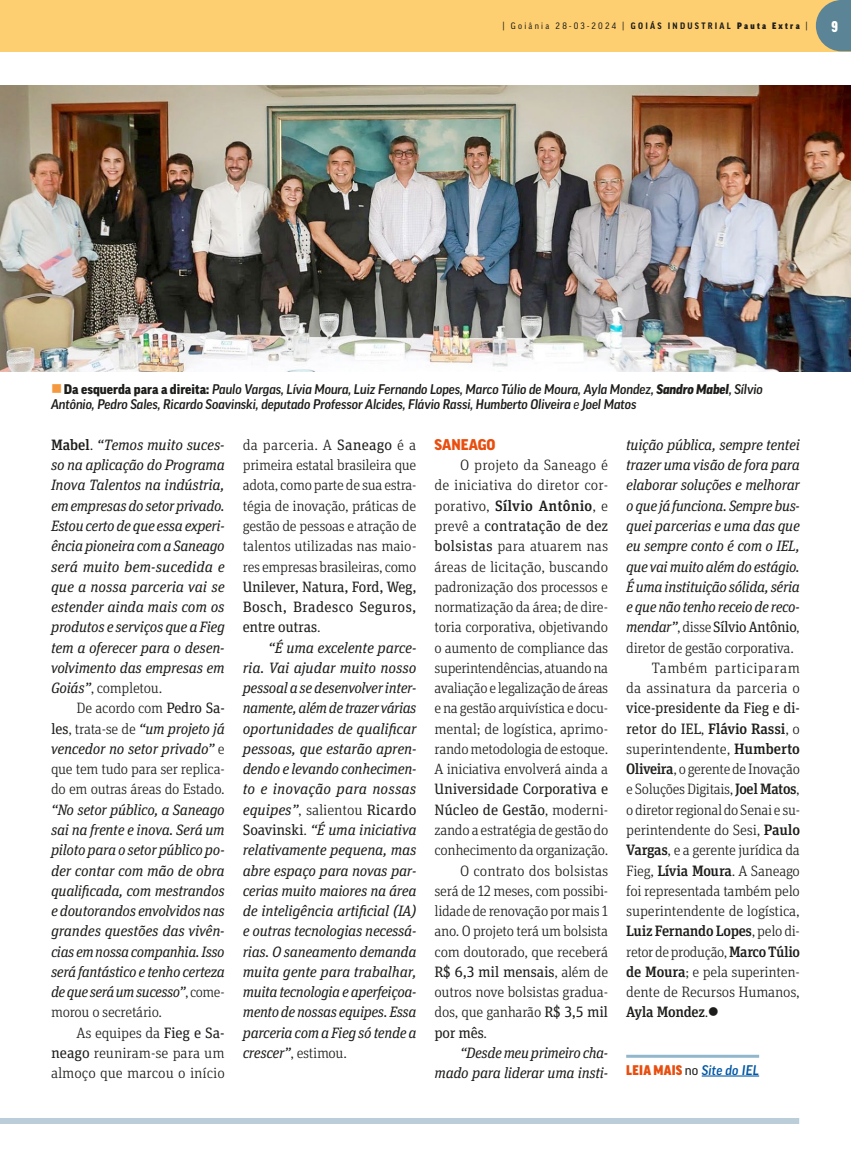
<style>
.page{position:relative;width:851px;height:1149px;background:#fff}
.page>*{position:absolute;margin:0;border:0;box-sizing:border-box;transform-origin:0 0}
.t1{font:300 15px/20.2px "Unit Slab Pro";letter-spacing:-.02em;color:#1d1d1b;text-align:justify}
.t2{font:italic 15px/20.2px "Unit Slab Pro";letter-spacing:-.025em;color:#1d1d1b;text-align:justify}
.t3{font:15px/20.2px "Unit Slab Pro";letter-spacing:-.02em;color:#1d1d1b;text-align:justify}
.t4{font:300 15px "Unit Slab Pro";letter-spacing:.005em;color:#1d1d1b}
.t5{font:300 15px "Unit Slab Pro";color:#1d1d1b}
.t6{font:300 15px "Unit Slab Pro";letter-spacing:.03em;color:#1d1d1b}
.t7{font:900 15px "Good Pro";color:#e84e0f}
.t8{font:900 condensed 15px "Good Pro";color:#fff}
.t9{font:italic 500 13.5px/15px "Good Pro";letter-spacing:-.01em;color:#1d1d1b}
.t10{font:italic 500 13.5px "Good Pro";letter-spacing:.01em;color:#0056a4}
.t11{font:9px "Good Pro Narr News";letter-spacing:.25em;color:#1d1d1b}
.s1{font-family:"Good Pro Narr";font-weight:700}
.s2{font-family:"Good Pro Narr Ultra"}
.s3{font-weight:900;font-style:normal}
.s4{font-weight:900}
.s5{font-family:"Good Pro News";font-weight:400}
.s6{font-weight:500;font-style:normal}
.s7{font-weight:300;font-style:normal}
.s8{font-weight:400}
.s9{font-weight:400;font-style:italic}
.s10{font-weight:300}
.s11{font-style:normal}
.s12{font-weight:500}
.s13{font-style:italic}
.s14{font-family:"Good Pro Narr Ultra";font-weight:400;font-style:normal;color:#e84e0f}
.s15{font-family:"Good Pro News";font-weight:400;font-style:normal;color:#1d1d1b}
</style>
<div class="page">
<div style="left:0;top:0;width:850px;height:51px;background:#fecf71"></div>
<div style="left:0;top:1117px;width:799px;height:6px;background:#bacdd8"></div>
<svg style="left:815px;top:0;width:35px;height:51px"></svg>
<img style="left:0;top:85px;width:850px;height:286px">
<hr style="left:626px;top:1054px;width:133px;height:3px;background:#91b7cc">
<hr style="left:701px;top:1075px;width:58px;height:1px;background:#0056a4">
<p class="t11" style="left:502px;top:21px;width:307px">| Goiânia 28-03-2024 | <span class="s1">GOIÁS INDUSTRIAL</span> <span class="s2">Pauta Extra</span> |</p>
<p class="t8" style="left:831px;top:18px;width:8px">9</p>
<p class="t9" style="left:51px;top:382px;width:713px;text-indent:13px"><span class="s3">Da esquerda para a direita:</span> Paulo Vargas, Lívia Moura, Luiz Fernando Lopes, Marco Túlio de Moura, Ayla Mondez, <span class="s4">Sandro Mabel</span>, Sílvio<br>Antônio, Pedro Sales, Ricardo Soavinski, deputado Professor Alcides, Flávio Rassi, Humberto Oliveira <span class="s5">e</span> Joel Matos</p>
<p class="t2" style="left:51px;top:434px;width:175px"><span class="s6">Mabel</span><span class="s7">.</span> “Temos muito suces&shy;so na aplicação do Programa Inova Talentos na indústria, em empresas do setor privado.<br>Estou certo de que essa experi&shy;ência pioneira com a Saneago será muito bem-sucedida e que a nossa parceria vai se estender ainda mais com os produtos e serviços que a Fieg tem a oferecer para o desen&shy;volvimento das empresas em Goiás”<span class="s7">, completou.</span></p>
<p class="t1" style="left:51px;top:697px;width:175px;text-indent:26px">De acordo com <span class="s8">Pedro Sa‑ les</span>, trata-se de <span class="s9">“um projeto já vencedor no setor privado”</span> e que tem tudo para ser replica&shy;do em outras áreas do Estado.</p>
<p class="t2" style="left:51px;top:798px;width:175px">“No setor público, a Saneago sai na frente e inova. Será um piloto para o setor público po&shy;der contar com mão de obra qualificada, com mestrandos e doutorandos envolvidos nas grandes questões das vivên&shy;cias em nossa companhia. Isso será fantástico e tenho certeza de que será um sucesso”<span class="s7">, come&shy;morou o secretário.</span></p>
<p class="t1" style="left:51px;top:1021px;width:175px;text-indent:26px">As equipes da <span class="s8">Fieg e Sa‑ neago</span> reuniram-se para um almoço que marcou o início</p>
<p class="t1" style="left:243px;top:434px;width:175px">da parceria. A <span class="s8">Saneago</span> é a primeira estatal brasileira que adota, como parte de sua estra&shy;tégia de inovação, práticas de gestão de pessoas e atração de talentos utilizadas nas maio&shy;res empresas brasileiras, como</p>
<p class="t3" style="left:243px;top:576px;width:175px">Unilever, Natura, Ford, Weg, Bosch, Bradesco Seguros, entre outras<span class="s10">.</span></p>
<p class="t2" style="left:243px;top:636px;width:175px;text-indent:26px">“É uma excelente parce&shy;ria. Vai ajudar muito nosso pessoal a se desenvolver inter&shy;namente, além de trazer várias oportunidades de qualificar pessoas, que estarão apren&shy;dendo e levando conhecimen&shy;to e inovação para nossas equipes”<span class="s7">, salientou</span> <span class="s11">Ricardo Soavinski</span><span class="s7">.</span> “É uma iniciativa relativamente pequena, mas abre espaço para novas par&shy;cerias muito maiores na área de inteligência artificial (IA) e outras tecnologias necessá&shy;rias. O saneamento demanda muita gente para trabalhar, muita tecnologia e aperfeiçoa&shy;mento de nossas equipes. Essa parceria com a Fieg só tende a crescer”<span class="s7">, estimou.</span></p>
<p class="t7" style="left:434px;top:436px;width:63px">SANEAGO</p>
<p class="t1" style="left:434px;top:454px;width:175px;text-indent:26px">O projeto da Saneago é de iniciativa do diretor cor&shy;porativo, <span class="s12">Sílvio Antônio</span>, e prevê a <span class="s8">contratação de dez bolsistas</span> para atuarem nas áreas de licitação, buscando padronização dos processos e normatização da área; de dire&shy;toria corporativa, objetivando o aumento de compliance das superintendências, atuando na avaliação e legalização de áreas e na gestão arquivística e docu&shy;mental; de logística, aprimo&shy;rando metodologia de estoque.<br>A iniciativa envolverá ainda a</p>
<p class="t3" style="left:434px;top:778px;width:175px">Universidade Corporativa e</p>
<p class="t3" style="left:434px;top:798px;width:175px">Núcleo de Gestão<span class="s10">, moderni-</span></p>
<p class="t1" style="left:434px;top:819px;width:175px">zando a estratégia de gestão do</p>
<p class="t1" style="left:434px;top:839px;width:175px">conhecimento da organização.</p>
<p class="t5" style="left:460px;top:860px;width:150px">O contrato dos bolsistas</p>
<p class="t1" style="left:434px;top:879px;width:175px">será de 12 meses, com possibi-</p>
<p class="t1" style="left:434px;top:900px;width:175px">lidade de renovação por mais 1</p>
<p class="t1" style="left:434px;top:920px;width:175px">ano. O projeto terá um bolsista</p>
<p class="t1" style="left:434px;top:940px;width:175px">com doutorado, que receberá</p>
<p class="t3" style="left:434px;top:960px;width:175px">R$ 6,3 mil mensais<span class="s10">, além de</span></p>
<p class="t1" style="left:434px;top:981px;width:175px">outros nove bolsistas gradua-</p>
<p class="t1" style="left:434px;top:1001px;width:175px">dos, que ganharão <span class="s8">R$ 3,5 mil</span></p>
<p class="t3" style="left:434px;top:1021px;width:54px">por mês<span class="s10">.</span></p>
<p class="t2" style="left:460px;top:1041px;width:150px">“Desde meu primeiro cha-</p>
<p class="t2" style="left:434px;top:1062px;width:175px">mado para liderar uma insti-</p>
<p class="t2" style="left:626px;top:434px;width:175px">tuição pública, sempre tentei</p>
<p class="t2" style="left:626px;top:454px;width:175px">trazer uma visão de fora para</p>
<p class="t2" style="left:626px;top:474px;width:175px">elaborar soluções e melhorar</p>
<p class="t2" style="left:626px;top:495px;width:175px">o que já funciona. Sempre bus-</p>
<p class="t2" style="left:626px;top:515px;width:175px">quei parcerias e uma das que</p>
<p class="t2" style="left:626px;top:535px;width:175px">eu sempre conto é com o IEL,</p>
<p class="t2" style="left:626px;top:555px;width:175px">que vai muito além do estágio.</p>
<p class="t2" style="left:626px;top:576px;width:175px">É uma instituição sólida, séria</p>
<p class="t2" style="left:626px;top:596px;width:175px">e que não tenho receio de reco-</p>
<p class="t3" style="left:626px;top:616px;width:175px"><span class="s13">mendar”</span><span class="s10">, disse</span> Sílvio Antônio<span class="s10">,</span></p>
<p class="t1" style="left:626px;top:636px;width:169px">diretor de gestão corporativa.</p>
<p class="t6" style="left:651px;top:658px;width:150px">Também participaram</p>
<p class="t4" style="left:626px;top:678px;width:175px">da assinatura da parceria o</p>
<p class="t1" style="left:626px;top:697px;width:175px"><span class="s8">vice‑presidente da Fieg e di‑ retor do IEL</span>, <span class="s12">Flávio Rassi</span>, o superintendente, <span class="s12">Humberto Oliveira</span>, o gerente de Inovação e Soluções Digitais, <span class="s12">Joel Matos</span>, o diretor regional do Senai e su&shy;perintendente do Sesi, <span class="s12">Paulo Vargas</span>, e a gerente jurídica da Fieg, <span class="s12">Lívia Moura</span>. A Saneago foi representada também pelo superintendente de logística, <span class="s12">Luiz Fernando Lopes</span>, pelo di&shy;retor de produção, <span class="s12">Marco Túlio de Moura</span>; e pela superinten&shy;dente de Recursos Humanos, <span class="s12">Ayla Mondez</span>.●</p>
<p class="t10" style="left:626px;top:1061px;width:134px"><span class="s14">LEIA MAIS</span> <span class="s15">no</span> Site do IEL</p>
</div>
